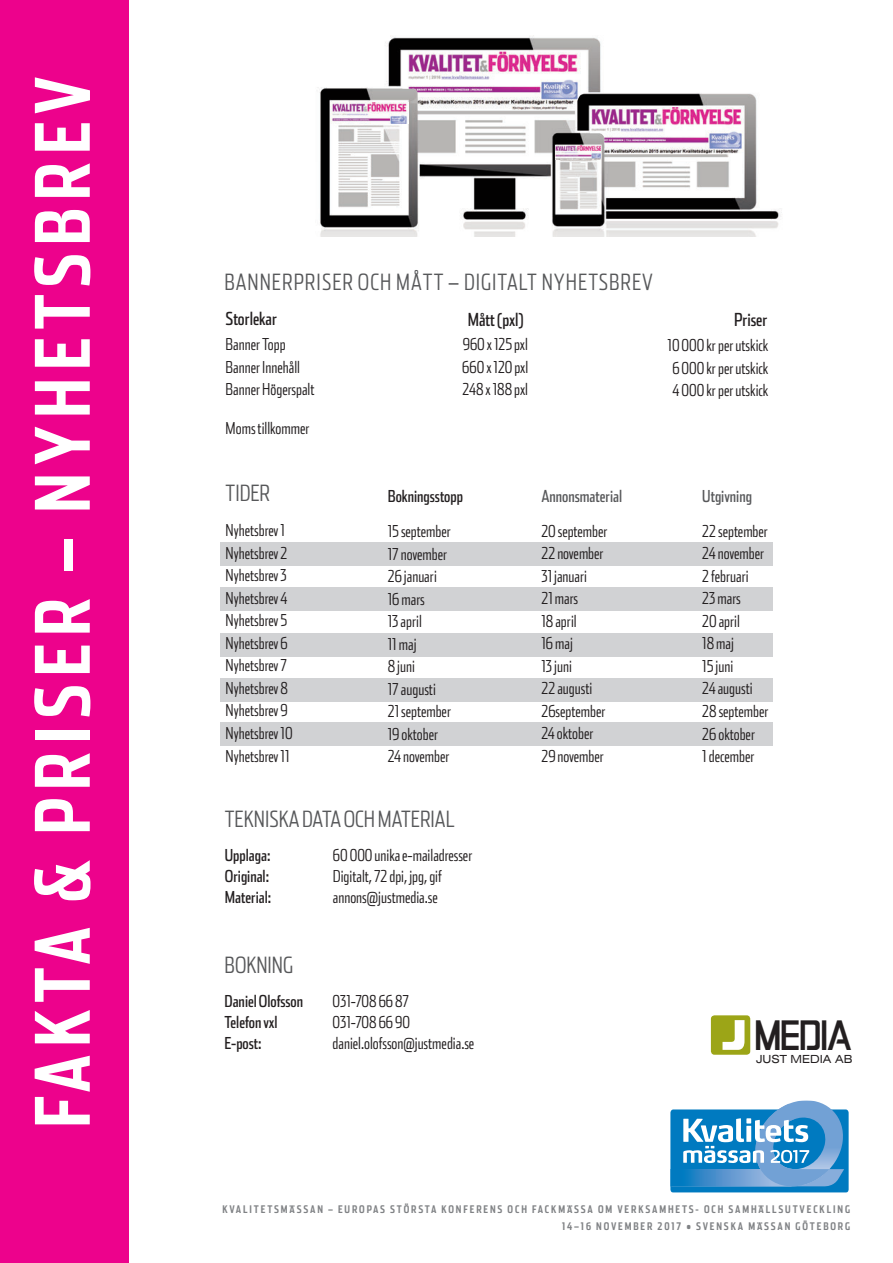
<style>
.page{position:relative;width:893px;height:1263px;background:#fff}
.page>*{position:absolute;margin:0;border:0;box-sizing:border-box;transform-origin:0 0}
.t1{font:700 75px "Stainless Comp";letter-spacing:.1em;color:#fff}
.t2{font:45.45px "Conviction";letter-spacing:-.005em;color:#231f20}
.t3{font:300 22.5px "Stainless Comp";letter-spacing:.045em;color:#57585a}
.t4{font:300 22.5px "Stainless Comp";color:#57585a}
.t5{font:18px "Stainless Comp";color:#231f20}
.t6{font:300 16.5px/22.5px "Stainless Comp";color:#231f20}
.t7{font:16.5px "Stainless Comp";color:#231f20}
.t8{font:16.5px "Stainless Comp";color:#57585a}
.t9{font:expanded 11.1px "Swiss 721 BT";color:#231f20}
.t10{font:700 10.5px/16.5px "Stainless Comp";letter-spacing:.18em;color:#808285;text-align:right}
</style>
<div class="page">
<div style="left:220px;top:542px;width:553px;height:24px;background:#d1d2d4"></div>
<div style="left:220px;top:587px;width:553px;height:23px;background:#d1d2d4"></div>
<div style="left:220px;top:633px;width:552px;height:24px;background:#d1d2d4"></div>
<div style="left:220px;top:678px;width:552px;height:23px;background:#d1d2d4"></div>
<div style="left:220px;top:722px;width:552px;height:24px;background:#d1d2d4"></div>
<div style="left:0;top:0;width:129px;height:1263px;background:#ed028c"></div>
<div style="left:711px;top:1015px;width:39px;height:40px;background:#9ca517;border-radius:4px"></div>
<svg style="left:722px;top:1020px;width:22px;height:30px"></svg>
<div style="left:670px;top:1109px;width:179px;height:84px;background:#007ac0;border-radius:3px"></div>
<svg style="left:670px;top:1101px;width:175px;height:85px"></svg>
<div style="left:667px;top:1099px;width:185px;height:94px;border:1px solid #fff"></div>
<img style="left:319px;top:36px;width:463px;height:201px">
<img style="left:402px;top:52px;width:184px;height:58px">
<img style="left:331px;top:102px;width:77px;height:21px">
<img style="left:590px;top:107px;width:154px;height:47px">
<img style="left:556px;top:146px;width:45px;height:14px">
<h1 class="t1" style="left:20px;top:1128px;width:1053px;rotate:-90deg">FAKTA &amp; PRISER – NYHETSBREV</h1>
<h3 class="t3" style="left:224px;top:269px;width:430px">BANNERPRISER OCH MÅTT – DIGITALT NYHETSBREV</h3>
<p class="t5" style="left:225px;top:309px;width:53px">Storlekar</p>
<p class="t5" style="left:468px;top:310px;width:58px">Mått (pxl)</p>
<p class="t5" style="left:734px;top:310px;width:35px">Priser</p>
<p class="t6" style="left:667px;top:334px;width:102px;text-align:justify">10 000 kr per utskick 6 000 kr per utskick 4 000 kr per utskick</p>
<p class="t6" style="left:462px;top:333px;width:68px;text-align:justify">960 x 125 pxl 660 x 120 pxl 248 x 188 pxl</p>
<p class="t6" style="left:226px;top:333px;width:90px">Banner Topp<br>Banner Innehåll<br>Banner Högerspalt</p>
<p class="t6" style="left:226px;top:417px;width:85px">Moms tillkommer</p>
<h3 class="t4" style="left:226px;top:480px;width:46px">TIDER</h3>
<p class="t6" style="left:226px;top:519px;width:69px">Nyhetsbrev 1<br>Nyhetsbrev 2<br>Nyhetsbrev 3<br>Nyhetsbrev 4<br>Nyhetsbrev 5<br>Nyhetsbrev 6<br>Nyhetsbrev 7<br>Nyhetsbrev 8<br>Nyhetsbrev 9<br>Nyhetsbrev 10<br>Nyhetsbrev 11</p>
<p class="t7" style="left:388px;top:486px;width:77px">Bokningsstopp</p>
<p class="t6" style="left:388px;top:520px;width:65px">15 september<br>17 november<br>26 januari<br>16 mars<br>13 april<br>11 maj<br>8 juni<br>17 augusti<br>21 september<br>19 oktober<br>24 november</p>
<h3 class="t4" style="left:225px;top:806px;width:231px">TEKNISKA DATA OCH MATERIAL</h3>
<p class="t7" style="left:225px;top:846px;width:47px">Upplaga:</p>
<p class="t6" style="left:333px;top:844px;width:141px">60 000 unika e-mailadresser</p>
<p class="t7" style="left:225px;top:867px;width:46px">Original:</p>
<p class="t6" style="left:333px;top:865px;width:110px">Digitalt, 72 dpi, jpg, gif</p>
<p class="t7" style="left:225px;top:888px;width:48px">Material:</p>
<p class="t6" style="left:333px;top:886px;width:106px">annons@justmedia.se</p>
<h3 class="t4" style="left:225px;top:952px;width:70px">BOKNING</h3>
<p class="t7" style="left:225px;top:992px;width:80px">Daniel Olofsson</p>
<p class="t6" style="left:333px;top:990px;width:78px">031-708 66 87</p>
<p class="t7" style="left:225px;top:1013px;width:55px">Telefon vxl</p>
<p class="t6" style="left:333px;top:1011px;width:79px">031-708 66 90</p>
<p class="t7" style="left:225px;top:1034px;width:39px">E-post:</p>
<p class="t6" style="left:333px;top:1032px;width:143px">daniel.olofsson@justmedia.se</p>
<p class="t8" style="left:541px;top:486px;width:82px">Annonsmaterial</p>
<p class="t6" style="left:541px;top:520px;width:68px">20 september<br>22 november<br>31 januari<br>21 mars<br>18 april<br>16 maj<br>13 juni<br>22 augusti<br>26september<br>24 oktober<br>29 november</p>
<p class="t8" style="left:702px;top:486px;width:51px">Utgivning</p>
<p class="t6" style="left:702px;top:520px;width:68px">22 september<br>24 november<br>2 februari<br>23 mars<br>20 april<br>18 maj<br>15 juni<br>24 augusti<br>28 september<br>26 oktober<br>1 december</p>
<h2 class="t2" style="left:756px;top:1012px;width:99px">MEDIA</h2>
<p class="t9" style="left:756px;top:1052px;width:98px">JUST MEDIA AB</p>
<p class="t10" style="left:222px;top:1201px;width:629px">KVALITETSMÄSSAN – EUROPAS STÖRSTA KONFERENS OCH FACKMÄSSA OM VERKSAMHETS- OCH SAMHÄLLSUTVECKLING<br>14–16 NOVEMBER 2017 • SVENSKA MÄSSAN GÖTEBORG</p>
</div>
